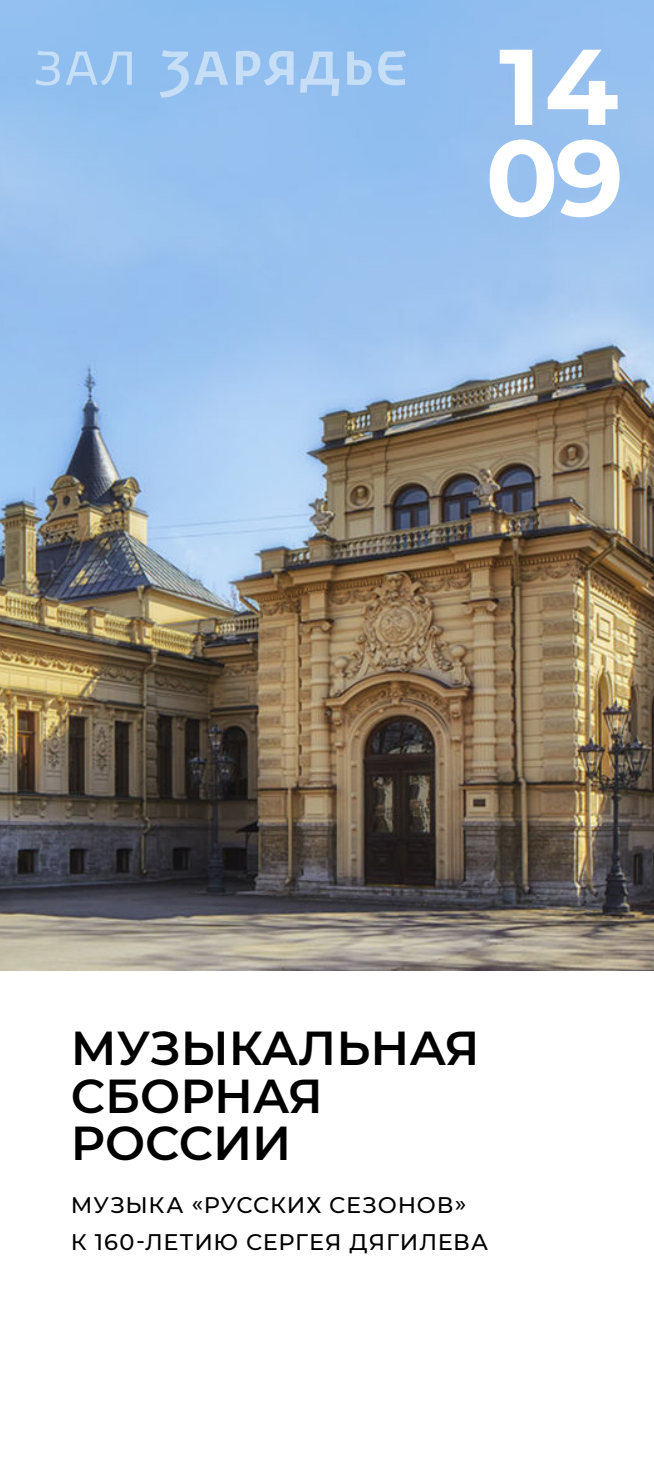
<style>
.page{position:relative;width:654px;height:1460px;background:#fff}
.page>*{position:absolute;margin:0;border:0;box-sizing:border-box;transform-origin:0 0}
.t1{font:700 107.5px/91px "Montserrat";color:#fff}
.t2{font:600 47.5px/47.5px "Montserrat";color:#000}
.t3{font:500 22.5px/37.5px "Montserrat";letter-spacing:.035em;color:#000}
</style>
<div class="page">
<img style="left:0;top:0;width:653px;height:971px">
<svg style="left:159px;top:50px;width:69px;height:48px;background:#a2c8f1"></svg>
<svg style="left:378px;top:50px;width:28px;height:35px"></svg>
<svg style="left:347px;top:52px;width:24px;height:33px"></svg>
<svg style="left:300px;top:52px;width:39px;height:44px;background:#a8cbf2"></svg>
<svg style="left:236px;top:51px;width:57px;height:34px;background:#adcff3"></svg>
<svg style="left:35px;top:50px;width:25px;height:36px"></svg>
<svg style="left:66px;top:52px;width:66px;height:33px;background:#a0c8f1"></svg>
<h1 class="t1" style="left:485px;top:42px;width:140px">14<br>09</h1>
<h2 class="t2" style="left:71px;top:1022px;width:410px">МУЗЫКАЛЬНАЯ<br>СБОРНАЯ<br>РОССИИ</h2>
<p class="t3" style="left:71px;top:1185px;width:418px">МУЗЫКА «РУССКИХ СЕЗОНОВ»<br>К 160-ЛЕТИЮ СЕРГЕЯ ДЯГИЛЕВА</p>
</div>
